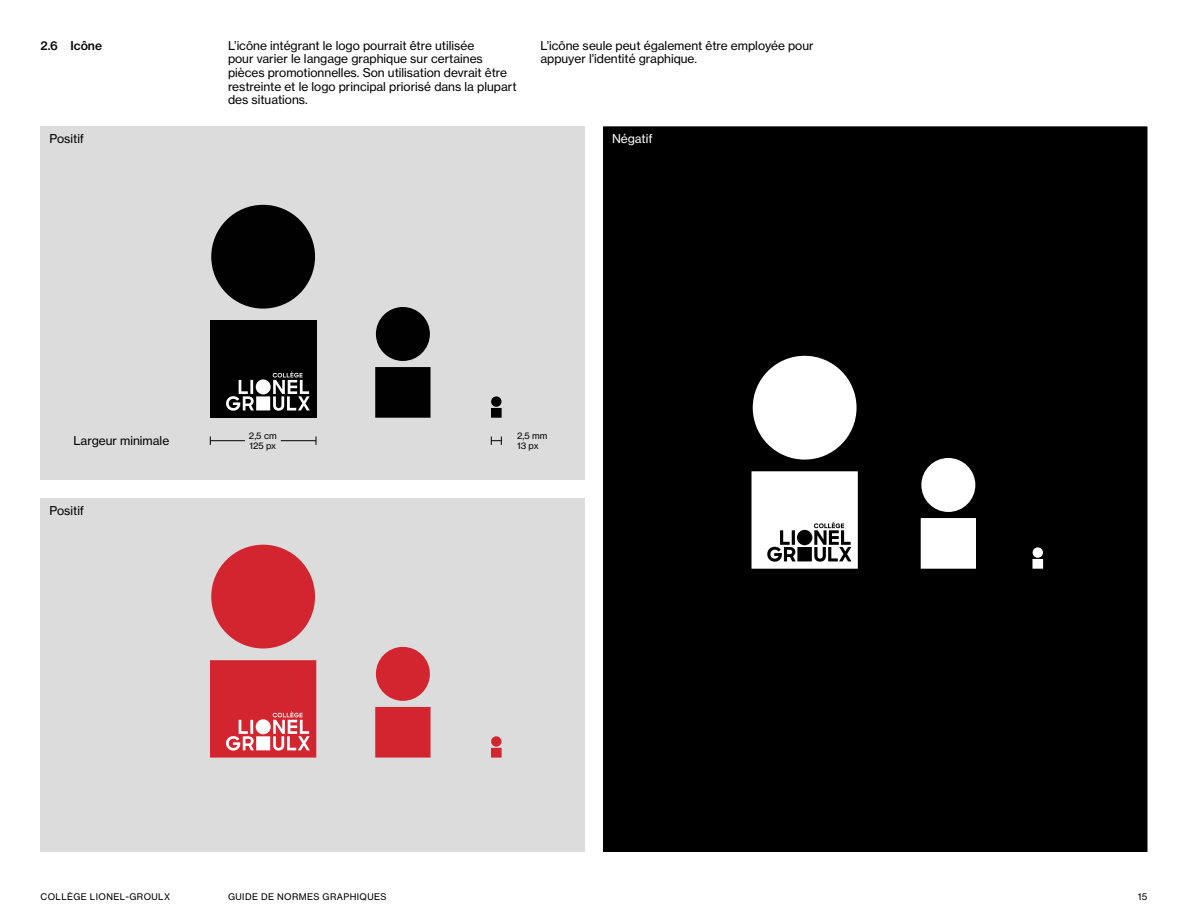
<style>
.page{position:relative;width:1188px;height:918px;background:#fff}
.page>*{position:absolute;margin:0;border:0;box-sizing:border-box;transform-origin:0 0}
.t1{font:12px/13.6px "N Haas Grotesk TX Pro 55 Rg";color:#000}
.t2{font:12px "N Haas Grotesk TX Pro 65 Md";color:#000}
.t3{font:12px "N Haas Grotesk TX Pro 55 Rg";color:#fff}
.t4{font:9px/9.9px "N Haas Grotesk TX Pro 55 Rg";letter-spacing:.045em;color:#000}
</style>
<div class="page">
<div style="left:40px;top:126px;width:1108px;height:726px;background:#dcdcdd"></div>
<div style="left:211px;top:205px;width:104px;height:104px;background:#010101;border-radius:50%"></div>
<div style="left:210px;top:320px;width:106px;height:98px;background:#010101"></div>
<svg style="left:226px;top:372px;width:84px;height:39px"></svg>
<svg style="left:210px;top:545px;width:106px;height:213px"></svg>
<svg style="left:375px;top:647px;width:56px;height:111px"></svg>
<svg style="left:491px;top:396px;width:11px;height:22px"></svg>
<svg style="left:491px;top:736px;width:11px;height:22px"></svg>
<div style="left:585px;top:126px;width:563px;height:726px;background:#000"></div>
<svg style="left:491px;top:437px;width:11px;height:8px"></svg>
<hr style="left:210px;top:440px;width:106px;height:1px;background:#000">
<div style="left:245px;top:440px;width:36px;height:10px;background:#dcdcdd"></div>
<svg style="left:752px;top:356px;width:106px;height:213px;background:#c4c4c4"></svg>
<svg style="left:921px;top:458px;width:55px;height:111px;background:#d3d3d3"></svg>
<svg style="left:1032px;top:547px;width:11px;height:22px"></svg>
<div style="left:0;top:480px;width:585px;height:18px;background:#fff"></div>
<svg style="left:375px;top:307px;width:56px;height:111px"></svg>
<p class="t2" style="left:40px;top:38px;width:63px">2.6 Icône</p>
<p class="t1" style="left:228px;top:38px;width:290px">L’icône intégrant le logo pourrait être utilisée<br>pour varier le langage graphique sur certaines pièces promotionnelles. Son utilisation devrait être restreinte et le logo principal priorisé dans la plupart des situations.</p>
<p class="t1" style="left:541px;top:38px;width:275px">L’icône seule peut également être employée pour appuyer l’identité graphique.</p>
<p class="t1" style="left:50px;top:132px;width:36px">Positif</p>
<p class="t3" style="left:612px;top:132px;width:42px">Négatif</p>
<p class="t1" style="left:74px;top:434px;width:97px">Largeur minimale</p>
<p class="t4" style="left:249px;top:430px;width:29px">2,5 cm<br>125 px</p>
<p class="t4" style="left:517px;top:430px;width:32px">2,5 mm<br>13 px</p>
<p class="t1" style="left:50px;top:504px;width:36px">Positif</p>
<p class="t4" style="left:41px;top:892px;width:131px">COLLÈGE LIONEL-GROULX</p>
<p class="t4" style="left:228px;top:892px;width:160px">GUIDE DE NORMES GRAPHIQUES</p>
<p class="t4" style="left:1138px;top:892px;width:11px">15</p>
</div>
